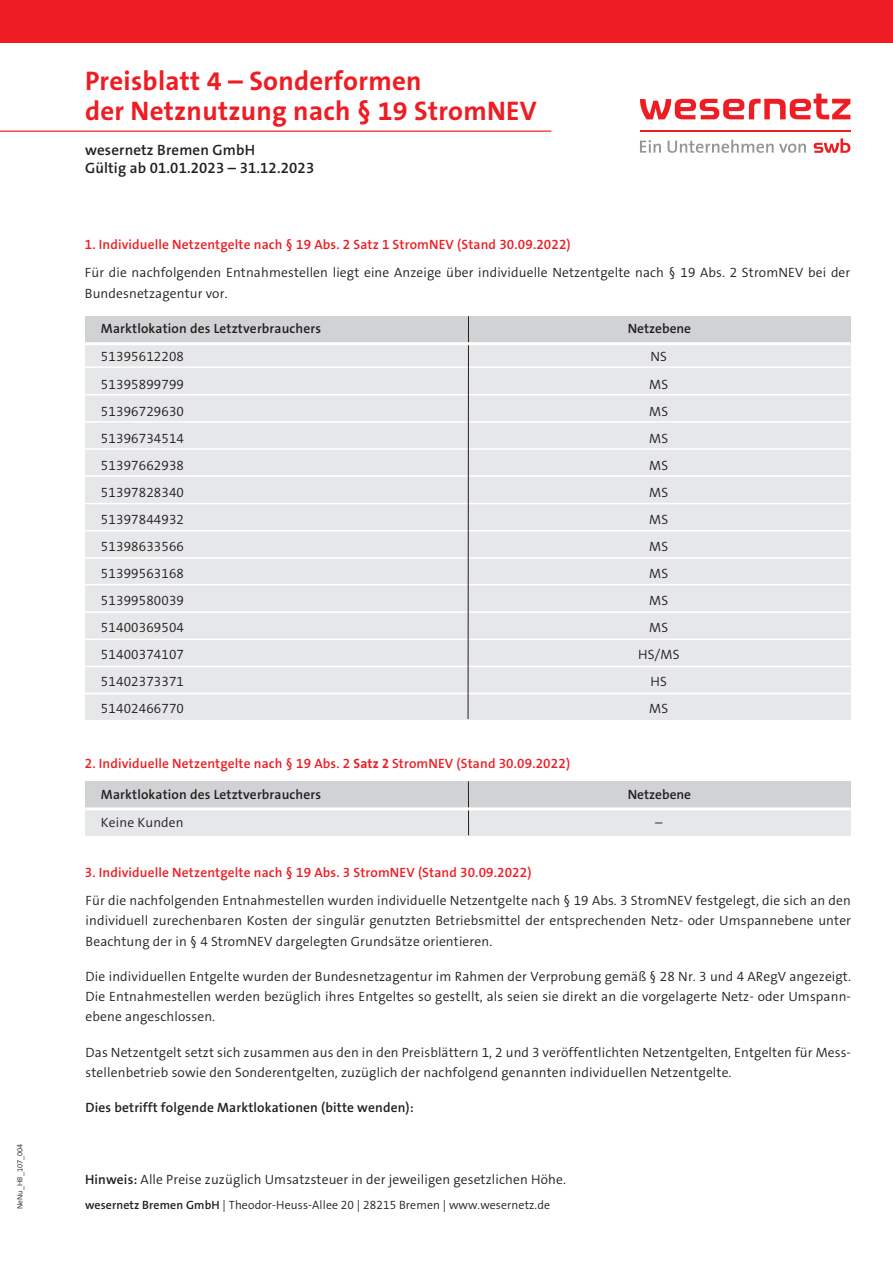
<style>
.page{position:relative;width:893px;height:1263px;background:#fff}
.page>*{position:absolute;margin:0;border:0;box-sizing:border-box;transform-origin:0 0}
.HEAD{font:700 27px/30px "The Sans B W7";letter-spacing:.01em;color:#ee1d23}
.SUBHEAD_TITEL{font:15px/18px "The Sans LP6 Se Bld";letter-spacing:.01em;color:#231f20}
.Fließtext{font:13.5px/20.2px "The Sans LP4 Se Lig";letter-spacing:.01em;color:#231f20;text-align:justify}
.Zwischenhead{font:13.5px "The Sans LP6 Se Bld";letter-spacing:.01em;color:#ee1d23}
.Tabellentext{font:13.5px "The Sans LP4 Se Lig";letter-spacing:.01em;color:#231f20}
.Fließtext_Bold{font:13.5px/20.2px "The Sans LP4 Se Lig";letter-spacing:.01em;color:#231f20}
.Tabellen_HEAD{font:13.5px "The Sans LP6 Se Bld";letter-spacing:.01em;color:#231f20}
.Fließtext_Bold-2{font:13.5px "The Sans LP6 Se Bld";letter-spacing:.01em;color:#231f20}
.Tabellenzahlen{font:13.5px "The Sans LP4 Se Lig";letter-spacing:.01em;color:#231f20}
.t1{font:12px "The Sans LP4 Se Lig";letter-spacing:.01em;color:#231f20}
.INFO_TPS_NR{font:7.5px "The Sans LP4 Se Lig";color:#231f20}
.s1{font-family:"The Sans";font-weight:700}
.s2{font-family:"The Sans Bold Caps"}
.s3{font-family:"The Sans LP6 Se Bld"}
</style>
<div class="page">
<div style="left:0;top:0;width:893px;height:43px;background:#ee1d23"></div>
<hr style="left:640px;top:130px;width:210px;height:1px;background:#ee1d23">
<svg style="left:640px;top:140px;width:21px;height:13px"></svg>
<svg style="left:668px;top:140px;width:138px;height:13px"></svg>
<svg style="left:814px;top:138px;width:36px;height:15px"></svg>
<svg style="left:640px;top:94px;width:210px;height:25px"></svg>
<hr style="left:0;top:131px;width:551px;height:1px;background:#ee1d23">
<div style="left:85px;top:337px;width:765px;height:382px;background:#e6e7e9"></div>
<div style="left:85px;top:316px;width:765px;height:27px;background:#d1d2d4"></div>
<hr style="left:84px;top:366px;width:766px;height:2px;background:#fff">
<hr style="left:84px;top:394px;width:766px;height:1px;background:#fff">
<hr style="left:84px;top:421px;width:766px;height:2px;background:#fff">
<hr style="left:84px;top:448px;width:766px;height:2px;background:#fff">
<hr style="left:84px;top:584px;width:766px;height:1px;background:#fff">
<hr style="left:84px;top:611px;width:766px;height:2px;background:#fff">
<hr style="left:84px;top:638px;width:766px;height:2px;background:#fff">
<hr style="left:84px;top:666px;width:766px;height:1px;background:#fff">
<hr style="left:84px;top:475px;width:766px;height:2px;background:#fff">
<hr style="left:84px;top:503px;width:766px;height:1px;background:#fff">
<hr style="left:84px;top:530px;width:766px;height:1px;background:#fff">
<hr style="left:84px;top:557px;width:766px;height:2px;background:#fff">
<hr style="left:84px;top:693px;width:766px;height:1px;background:#fff">
<svg style="left:467px;top:316px;width:2px;height:404px"></svg>
<hr style="left:84px;top:342px;width:766px;height:3px;background:#fff">
<div style="left:85px;top:805px;width:765px;height:30px;background:#e6e7e9"></div>
<div style="left:85px;top:781px;width:765px;height:27px;background:#d1d2d4"></div>
<hr style="left:468px;top:781px;width:1px;height:54px;background:#231f20">
<hr style="left:84px;top:807px;width:766px;height:3px;background:#fff">
<p class="INFO_TPS_NR" style="left:15px;top:1209px;width:67px;rotate:-90deg">NeNu_HB_107_004</p>
<p class="HEAD" style="left:85px;top:66px;width:453px">Preisblatt 4 – Sonderformen<br>der Netznutzung nach § 19 StromNEV</p>
<p class="SUBHEAD_TITEL" style="left:85px;top:141px;width:231px">wesernetz Bremen GmbH<br>Gültig ab 01.01.2023 – 31.12.2023</p>
<p class="Zwischenhead" style="left:85px;top:235px;width:487px">1. Individuelle Netzentgelte nach § 19 Abs. 2 Satz 1 StromNEV (Stand 30.09.2022)</p>
<p class="Fließtext_Bold" style="left:85px;top:263px;width:767px">Für die nachfolgenden Entnahmestellen liegt eine Anzeige über individuelle Netzentgelte nach § 19 Abs. 2 StromNEV bei der<br>Bundesnetzagentur vor.</p>
<p class="Tabellen_HEAD" style="left:101px;top:319px;width:222px">Marktlokation des Letztverbrauchers</p>
<p class="Tabellen_HEAD" style="left:628px;top:320px;width:65px">Netzebene</p>
<p class="Tabellenzahlen" style="left:650px;top:348px;width:18px">NS</p>
<p class="Tabellenzahlen" style="left:649px;top:375px;width:20px">MS</p>
<p class="Tabellenzahlen" style="left:649px;top:402px;width:20px">MS</p>
<p class="Tabellenzahlen" style="left:649px;top:429px;width:20px">MS</p>
<p class="Tabellenzahlen" style="left:649px;top:456px;width:20px">MS</p>
<p class="Tabellenzahlen" style="left:649px;top:483px;width:20px">MS</p>
<p class="Tabellenzahlen" style="left:649px;top:510px;width:20px">MS</p>
<p class="Tabellenzahlen" style="left:649px;top:537px;width:20px">MS</p>
<p class="Tabellenzahlen" style="left:649px;top:564px;width:20px">MS</p>
<p class="Tabellenzahlen" style="left:649px;top:591px;width:20px">MS</p>
<p class="Tabellenzahlen" style="left:649px;top:618px;width:20px">MS</p>
<p class="Tabellenzahlen" style="left:638px;top:645px;width:43px">HS/MS</p>
<p class="Tabellenzahlen" style="left:651px;top:672px;width:18px">HS</p>
<p class="Tabellenzahlen" style="left:649px;top:699px;width:20px">MS</p>
<p class="Tabellentext" style="left:101px;top:348px;width:85px">51395612208</p>
<p class="Tabellentext" style="left:101px;top:375px;width:85px">51395899799</p>
<p class="Tabellentext" style="left:101px;top:402px;width:85px">51396729630</p>
<p class="Tabellentext" style="left:101px;top:429px;width:85px">51396734514</p>
<p class="Tabellentext" style="left:101px;top:456px;width:85px">51397662938</p>
<p class="Tabellentext" style="left:101px;top:483px;width:85px">51397828340</p>
<p class="Tabellentext" style="left:101px;top:510px;width:85px">51397844932</p>
<p class="Tabellentext" style="left:101px;top:537px;width:85px">51398633566</p>
<p class="Tabellentext" style="left:101px;top:564px;width:85px">51399563168</p>
<p class="Tabellentext" style="left:101px;top:591px;width:85px">51399580039</p>
<p class="Tabellentext" style="left:101px;top:618px;width:85px">51400369504</p>
<p class="Tabellentext" style="left:101px;top:645px;width:85px">51400374107</p>
<p class="Tabellentext" style="left:101px;top:672px;width:85px">51402373371</p>
<p class="Tabellentext" style="left:101px;top:699px;width:85px">51402466770</p>
<p class="Zwischenhead" style="left:85px;top:754px;width:487px">2. Individuelle Netzentgelte nach § 19 Abs. 2 <span class="s1">Satz</span> <span class="s2">2</span> StromNEV (Stand 30.09.2022)</p>
<p class="Tabellen_HEAD" style="left:101px;top:786px;width:222px">Marktlokation des Letztverbrauchers</p>
<p class="Tabellen_HEAD" style="left:628px;top:786px;width:65px">Netzebene</p>
<p class="Tabellentext" style="left:101px;top:813px;width:84px">Keine Kunden</p>
<p class="Tabellenzahlen" style="left:655px;top:813px;width:9px">–</p>
<p class="Zwischenhead" style="left:85px;top:864px;width:448px">3. Individuelle Netzentgelte nach § 19 Abs. 3 StromNEV (Stand 30.09.2022)</p>
<p class="Fließtext" style="left:86px;top:890px;width:767px">Für die nachfolgenden Entnahmestellen wurden individuelle Netzentgelte nach § 19 Abs. 3 StromNEV festgelegt, die sich an den individuell zurechenbaren Kosten der singulär genutzten Betriebsmittel der entsprechenden Netz- oder Umspannebene unter Beachtung der in § 4 StromNEV dargelegten Grundsätze orientieren.</p>
<p class="Fließtext" style="left:86px;top:966px;width:767px">Die individuellen Entgelte wurden der Bundesnetzagentur im Rahmen der Verprobung gemäß § 28 Nr. 3 und 4 ARegV angezeigt.<br>Die Entnahmestellen werden bezüglich ihres Entgeltes so gestellt, als seien sie direkt an die vorgelagerte Netz- oder Umspann&shy;ebene angeschlossen.</p>
<p class="Fließtext" style="left:86px;top:1042px;width:767px">Das Netzentgelt setzt sich zusammen aus den in den Preisblättern 1, 2 und 3 veröffentlichten Netzentgelten, Entgelten für Mess&shy;stellenbetrieb sowie den Sonderentgelten, zuzüglich der nachfolgend genannten individuellen Netzentgelte.</p>
<p class="Fließtext_Bold-2" style="left:86px;top:1099px;width:330px">Dies betrifft folgende Marktlokationen (bitte wenden):</p>
<p class="Fließtext" style="left:85px;top:1169px;width:482px"><span class="s3">Hinweis:</span> Alle Preise zuzüglich Umsatzsteuer in der jeweiligen gesetzlichen Höhe.</p>
<p class="t1" style="left:85px;top:1197px;width:467px"><span class="s3">wesernetz Bremen GmbH</span> | Theodor-Heuss-Allee 20 | 28215 Bremen | www.wesernetz.de</p>
</div>
